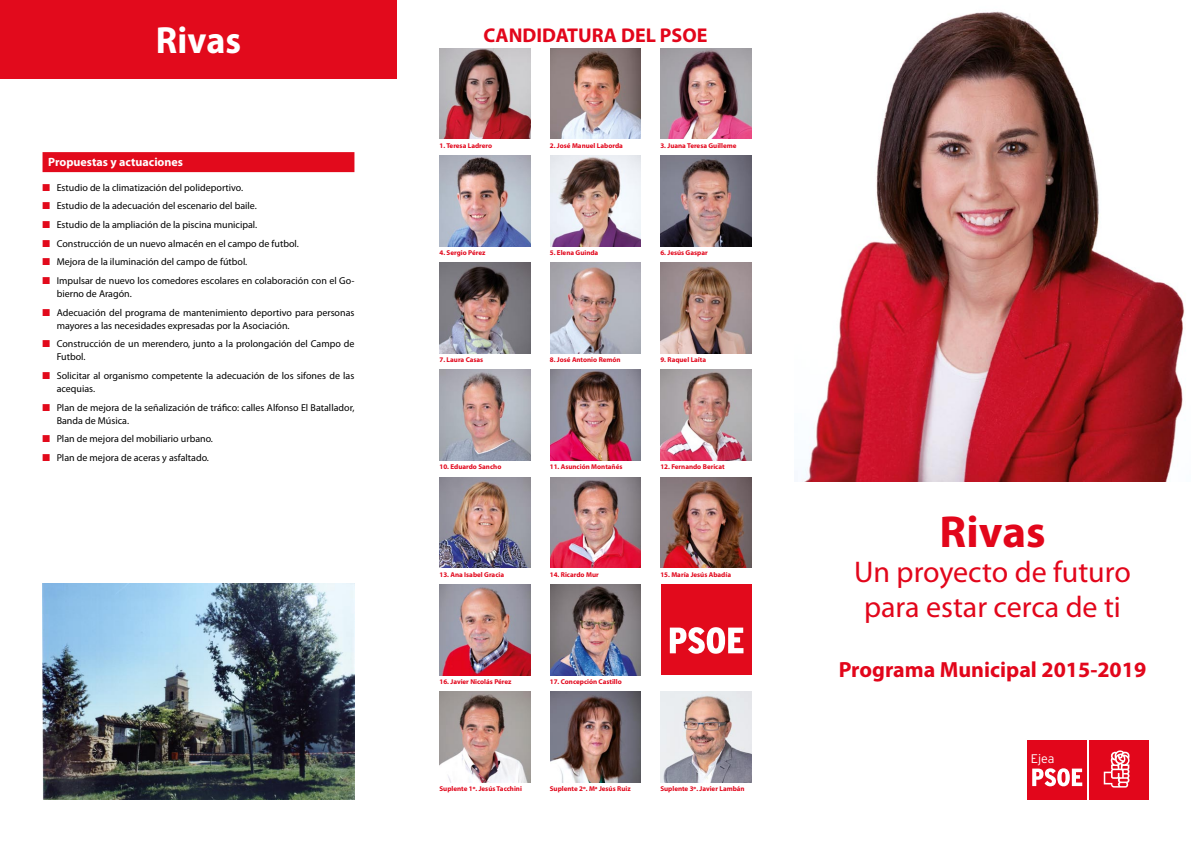
<style>
.page{position:relative;width:1191px;height:842px;background:#fff}
.page>*{position:absolute;margin:0;border:0;box-sizing:border-box;transform-origin:0 0}
.t1{font:700 45px "Myriad Pro";color:#e2061b}
.t2{font:700 38px "Myriad Pro";color:#fff;scale:.95 1}
.t3{font:30px/35px "Myriad Pro";color:#e2061b;text-align:center}
.t4{font:700 22px "Myriad Pro";color:#e2061b}
.t5{font:700 20px "Myriad Pro";color:#e2061b}
.t6{font:300 12.5px "Interstate";color:#fff}
.t7{font:700 12px "Myriad Pro";color:#fff}
.t8{font:10px/13px "Myriad Pro";color:#000}
.t9{font:700 7px "Myriad Pro";color:#e2061b}
.s1{color:#e20a1c}
</style>
<div class="page">
<div style="left:0;top:0;width:397px;height:78px;background:#e20a1c"></div>
<div style="left:43px;top:152px;width:311px;height:20px;background:#e20a1c"></div>
<img style="left:439px;top:692px;width:91px;height:90px">
<img style="left:550px;top:692px;width:91px;height:90px">
<img style="left:660px;top:692px;width:91px;height:90px">
<img style="left:439px;top:48px;width:91px;height:91px">
<img style="left:550px;top:48px;width:91px;height:91px">
<img style="left:660px;top:48px;width:91px;height:91px">
<img style="left:439px;top:156px;width:91px;height:90px">
<img style="left:550px;top:156px;width:91px;height:90px">
<img style="left:660px;top:156px;width:91px;height:90px">
<img style="left:439px;top:263px;width:91px;height:91px">
<img style="left:550px;top:263px;width:91px;height:91px">
<img style="left:660px;top:263px;width:91px;height:91px">
<img style="left:439px;top:370px;width:91px;height:91px">
<img style="left:550px;top:370px;width:91px;height:91px">
<img style="left:660px;top:370px;width:91px;height:91px">
<img style="left:439px;top:477px;width:91px;height:91px">
<img style="left:550px;top:477px;width:91px;height:91px">
<img style="left:660px;top:477px;width:91px;height:91px">
<img style="left:439px;top:584px;width:91px;height:91px">
<img style="left:550px;top:584px;width:91px;height:91px">
<div style="left:660px;top:584px;width:91px;height:91px;background:#e20a1c"></div>
<svg style="left:670px;top:627px;width:73px;height:27px"></svg>
<img style="left:802px;top:11px;width:383px;height:470px">
<div style="left:1089px;top:740px;width:59px;height:59px;background:#e2061b"></div>
<div style="left:1027px;top:740px;width:59px;height:59px;background:#e2061b"></div>
<svg style="left:1032px;top:768px;width:50px;height:18px"></svg>
<svg style="left:1103px;top:750px;width:26px;height:37px"></svg>
<img style="left:43px;top:583px;width:311px;height:216px">
<h2 class="t2" style="left:156px;top:16px;width:91px">Rivas</h2>
<p class="t7" style="left:48px;top:154px;width:136px">Propuestas y actuaciones</p>
<p class="t8" style="left:43px;top:181px;width:202px"><span class="s1">■</span> Estudio de la climatización del polideportivo.</p>
<p class="t8" style="left:43px;top:199px;width:216px"><span class="s1">■</span> Estudio de la adecuación del escenario del baile.</p>
<p class="t8" style="left:43px;top:218px;width:216px"><span class="s1">■</span> Estudio de la ampliación de la piscina municipal.</p>
<p class="t8" style="left:43px;top:237px;width:258px"><span class="s1">■</span> Construcción de un nuevo almacén en el campo de futbol.</p>
<p class="t8" style="left:43px;top:255px;width:206px"><span class="s1">■</span> Mejora de la iluminación del campo de fútbol.</p>
<p class="t8" style="left:57px;top:274px;width:299px;text-indent:-14px"><span class="s1">■</span> Impulsar de nuevo los comedores escolares en colaboración con el Go&shy;bierno de Aragón.</p>
<p class="t8" style="left:57px;top:306px;width:299px;text-indent:-14px"><span class="s1">■</span> Adecuación del programa de mantenimiento deportivo para personas mayores a las necesidades expresadas por la Asociación.</p>
<p class="t8" style="left:57px;top:337px;width:299px;text-indent:-14px"><span class="s1">■</span> Construcción de un merendero, junto a la prolongación del Campo de<br>Futbol.</p>
<p class="t8" style="left:57px;top:369px;width:299px;text-indent:-14px"><span class="s1">■</span> Solicitar al organismo competente la adecuación de los sifones de las acequias.</p>
<p class="t8" style="left:57px;top:401px;width:299px;text-indent:-14px"><span class="s1">■</span> Plan de mejora de la señalización de tráfico: calles Alfonso El Batallador,<br>Banda de Música.</p>
<p class="t8" style="left:43px;top:432px;width:172px"><span class="s1">■</span> Plan de mejora del mobiliario urbano.</p>
<p class="t8" style="left:43px;top:451px;width:168px"><span class="s1">■</span> Plan de mejora de aceras y asfaltado.</p>
<h3 class="t5" style="left:483px;top:22px;width:225px">CANDIDATURA DEL PSOE</h3>
<p class="t9" style="left:439px;top:141px;width:54px">1. Teresa Ladrero</p>
<p class="t9" style="left:550px;top:141px;width:75px">2. José Manuel Laborda</p>
<p class="t9" style="left:660px;top:141px;width:78px">3. Juana Teresa Guilleme</p>
<p class="t9" style="left:439px;top:248px;width:47px">4. Sergio Pérez</p>
<p class="t9" style="left:550px;top:248px;width:50px">5. Elena Guinda</p>
<p class="t9" style="left:660px;top:248px;width:49px">6. Jesús Gaspar</p>
<p class="t9" style="left:439px;top:355px;width:45px">7. Laura Casas</p>
<p class="t9" style="left:550px;top:355px;width:72px">8. José Antonio Remón</p>
<p class="t9" style="left:660px;top:355px;width:47px">9. Raquel Laíta</p>
<p class="t9" style="left:439px;top:462px;width:63px">10. Eduardo Sancho</p>
<p class="t9" style="left:550px;top:462px;width:74px">11. Asunción Montañés</p>
<p class="t9" style="left:660px;top:462px;width:66px">12. Fernando Bericat</p>
<p class="t9" style="left:439px;top:570px;width:66px">13. Ana Isabel Gracia</p>
<p class="t9" style="left:550px;top:570px;width:50px">14. Ricardo Mur</p>
<p class="t9" style="left:660px;top:570px;width:72px">15. María Jesús Abadía</p>
<p class="t9" style="left:439px;top:677px;width:73px">16. Javier Nicolás Pérez</p>
<p class="t9" style="left:550px;top:677px;width:73px">17. Concepción Castillo</p>
<p class="t9" style="left:439px;top:784px;width:84px">Suplente 1º. Jesús Tacchini</p>
<p class="t9" style="left:550px;top:784px;width:82px">Suplente 2º. Mª Jesús Ruiz</p>
<p class="t9" style="left:660px;top:784px;width:86px">Suplente 3º. Javier Lambán</p>
<h1 class="t1" style="left:939px;top:502px;width:108px">Rivas</h1>
<h3 class="t3" style="left:854px;top:554px;width:278px">Un proyecto de futuro para estar cerca de ti</h3>
<h3 class="t4" style="left:838px;top:655px;width:309px">Programa Municipal 2015-2019</h3>
<p class="t6" style="left:1030px;top:752px;width:25px">Ejea</p>
</div>
